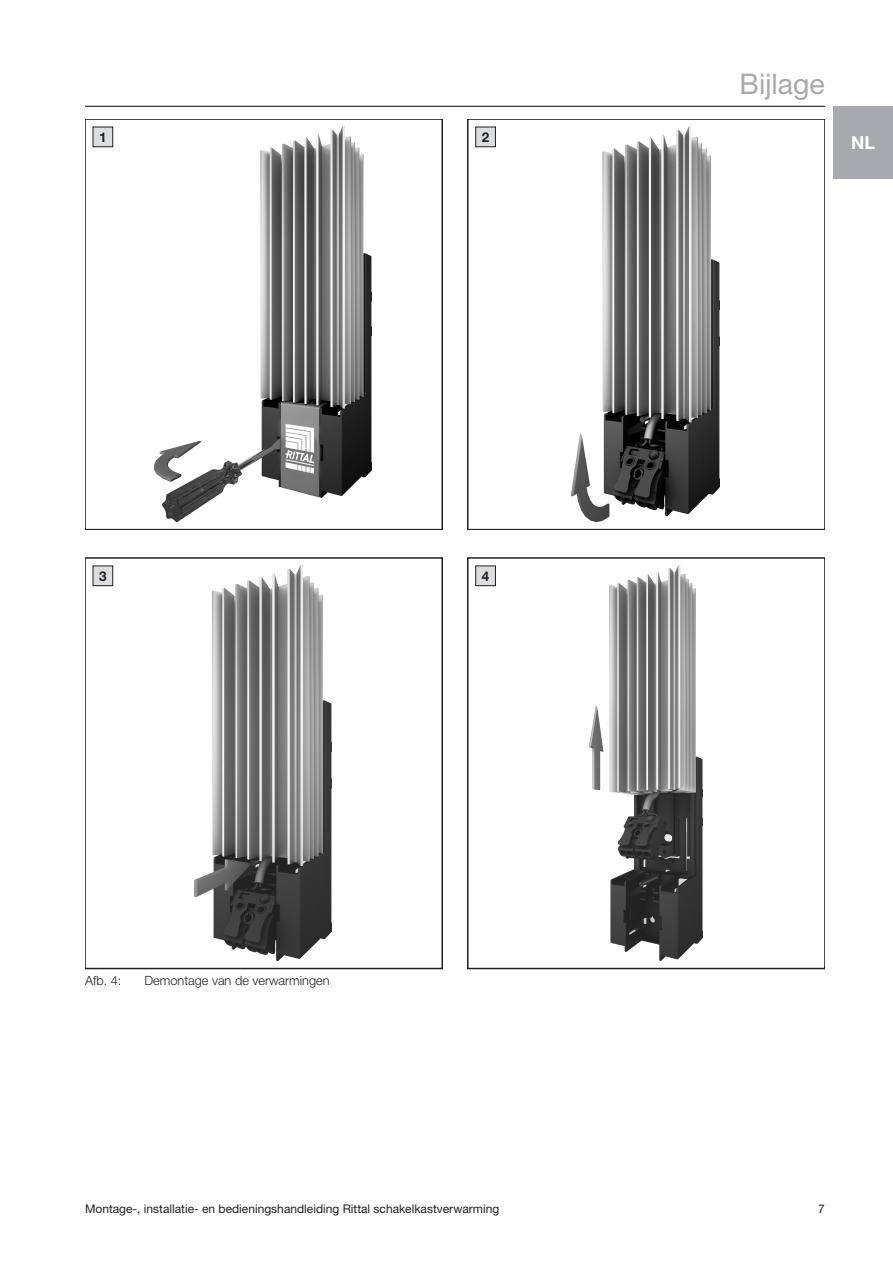
<style>
.page{position:relative;width:893px;height:1263px;background:#fff}
.page>*{position:absolute;margin:0;border:0;box-sizing:border-box;transform-origin:0 0}
.t1{font:28.5px "Neue Helvetica For Rittal";color:#a8a9ad}
.t2{font:700 18px "Neue Helvetica For Rittal";color:#fff}
.t3{font:700 13.5px "Neue Helvetica For Rittal";color:#231f20}
.t4{font:300 12.75px "Neue Helvetica For Rittal";color:#231f20}
.t5{font:12px "Neue Helvetica For Rittal";color:#231f20}
</style>
<div class="page">
<hr style="left:85px;top:106px;width:740px;height:1px;background:#231f20">
<div style="left:833px;top:106px;width:60px;height:73px;background:#a8a9ad"></div>
<img style="left:154px;top:127px;width:217px;height:395px">
<div style="left:93px;top:127px;width:20px;height:20px;background:#dcdddf"></div>
<div style="left:93px;top:127px;width:20px;height:20px;border:1px solid #231f20"></div>
<div style="left:85px;top:119px;width:358px;height:411px;border:2px solid #231f20"></div>
<div style="left:476px;top:127px;width:19px;height:20px;background:#dcdddf"></div>
<div style="left:475px;top:127px;width:21px;height:20px;border:1px solid #231f20"></div>
<img style="left:572px;top:127px;width:147px;height:395px">
<div style="left:467px;top:119px;width:358px;height:411px;border:2px solid #231f20"></div>
<div style="left:93px;top:566px;width:20px;height:20px;background:#dcdddf"></div>
<div style="left:93px;top:566px;width:20px;height:20px;border:1px solid #231f20"></div>
<img style="left:195px;top:566px;width:136px;height:395px">
<div style="left:85px;top:557px;width:358px;height:412px;border:2px solid #231f20"></div>
<div style="left:476px;top:566px;width:19px;height:20px;background:#dcdddf"></div>
<div style="left:475px;top:566px;width:21px;height:20px;border:1px solid #231f20"></div>
<img style="left:589px;top:566px;width:113px;height:395px">
<div style="left:467px;top:557px;width:358px;height:412px;border:2px solid #231f20"></div>
<p class="t3" style="left:99px;top:129px;width:9px">1</p>
<p class="t3" style="left:482px;top:129px;width:9px">2</p>
<h1 class="t1" style="left:740px;top:66px;width:87px">Bijlage</h1>
<h2 class="t2" style="left:851px;top:132px;width:26px">NL</h2>
<p class="t3" style="left:99px;top:568px;width:9px">3</p>
<p class="t3" style="left:482px;top:568px;width:9px">4</p>
<p class="t4" style="left:85px;top:972px;width:38px">Afb. 4:</p>
<p class="t4" style="left:145px;top:972px;width:187px">Demontage van de verwarmingen</p>
<p class="t5" style="left:85px;top:1201px;width:416px">Montage-, installatie- en bedieningshandleiding Rittal schakelkastverwarming</p>
<p class="t5" style="left:818px;top:1201px;width:8px">7</p>
</div>
